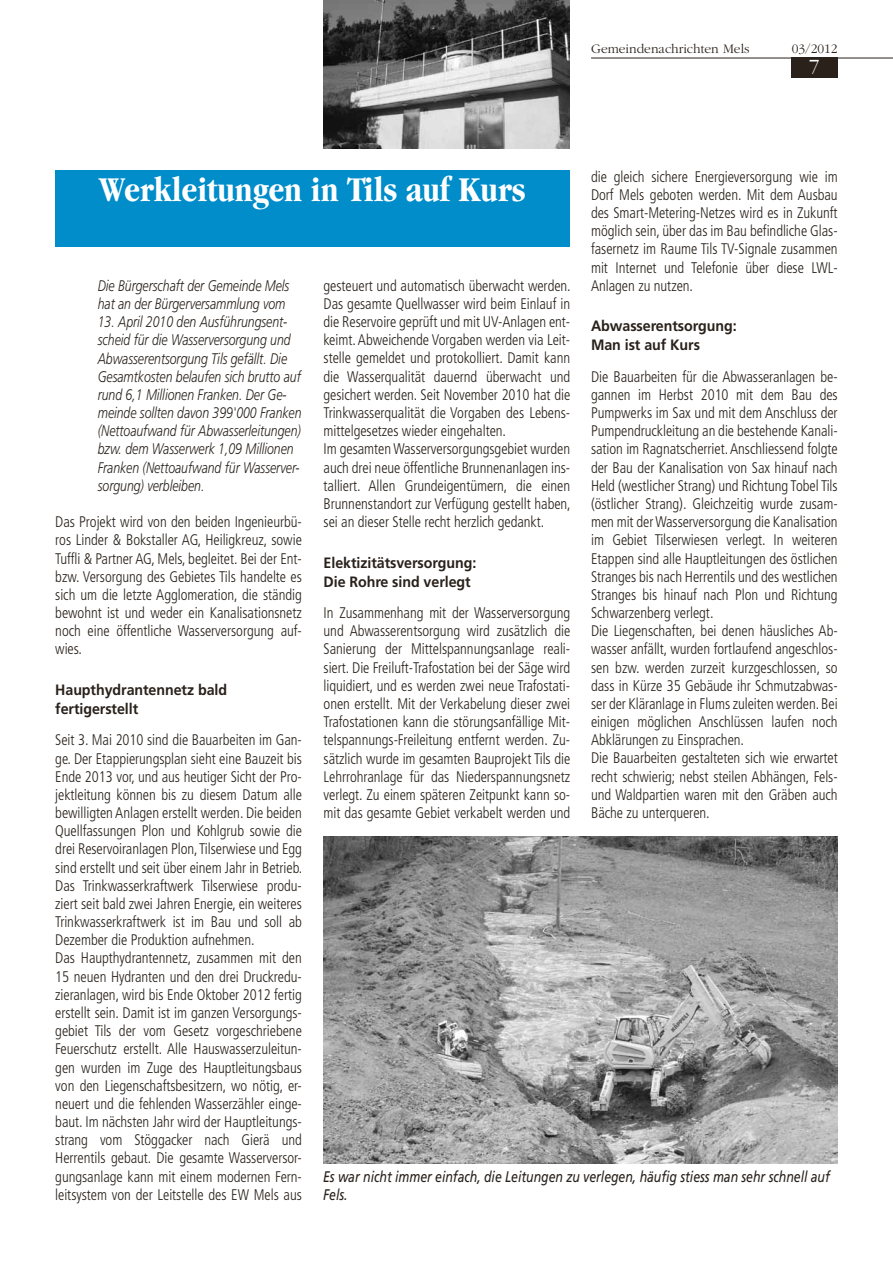
<style>
.page{position:relative;width:893px;height:1263px;background:#fff}
.page>*{position:absolute;margin:0;border:0;box-sizing:border-box;transform-origin:0 0}
.t1{font:700 condensed 36px "Garamond";letter-spacing:-.005em;color:#fff}
.t2{font:300 21px "Garamond";color:#fff}
.t3{font:300 condensed 15.3px/18.1px "Frutiger";letter-spacing:-.005em;color:#29211a;text-align:justify;scale:.95 1}
.t4{font:italic 300 15.3px/18.1px "Frutiger";letter-spacing:-.005em;color:#29211a;scale:.8 1}
.t5{font:italic 15.3px/18.1px "Frutiger";letter-spacing:-.005em;color:#29211a;scale:.8 1}
.t6{font:700 15px/19.2px "Frutiger";letter-spacing:-.005em;color:#29211a;scale:.95 1}
.t7{font:300 13.5px "Garamond";color:#29211a}
</style>
<div class="page">
<hr style="left:591px;top:58px;width:302px;height:1px;background:#29211a">
<div style="left:791px;top:57px;width:47px;height:21px;background:#29211a"></div>
<div style="left:55px;top:170px;width:515px;height:77px;background:#008dca"></div>
<img style="left:324px;top:0;width:246px;height:149px">
<img style="left:324px;top:836px;width:514px;height:327px">
<p class="t7" style="left:591px;top:41px;width:160px">Gemeindenachrichten Mels</p>
<p class="t7" style="left:792px;top:41px;width:47px">03/2012</p>
<h2 class="t2" style="left:809px;top:56px;width:12px">7</h2>
<p class="t3" style="left:591px;top:168px;width:261px">die gleich sichere Energieversorgung wie im Dorf Mels geboten werden. Mit dem Ausbau des Smart-Metering-Netzes wird es in Zukunft möglich sein, über das im Bau befindliche Glas&shy;fasernetz im Raume Tils TV-Signale zusammen mit Internet und Telefonie über diese LWL-Anlagen zu nutzen.</p>
<p class="t6" style="left:591px;top:316px;width:155px">Abwasserentsorgung:<br>Man ist auf Kurs</p>
<p class="t3" style="left:591px;top:368px;width:261px;text-align:left">Die Bauarbeiten für die Abwasseranlagen be&shy;gannen im Herbst 2010 mit dem Bau des Pumpwerks im Sax und mit dem Anschluss der Pumpendruckleitung an die bestehende Kanali&shy;sation im Ragnatscherriet. Anschliessend folgte der Bau der Kanalisation von Sax hinauf nach Held (westlicher Strang) und Richtung Tobel Tils (östlicher Strang). Gleichzeitig wurde zusam&shy;men mit der Wasserversorgung die Kanalisation im Gebiet Tilserwiesen verlegt. In weiteren Etappen sind alle Hauptleitungen des östlichen Stranges bis nach Herrentils und des westlichen Stranges bis hinauf nach Plon und Richtung Schwarzenberg verlegt.<br>Die Liegenschaften, bei denen häusliches Ab&shy;wasser anfällt, wurden fortlaufend angeschlos&shy;sen bzw. werden zurzeit kurzgeschlossen, so dass in Kürze 35 Gebäude ihr Schmutzabwas&shy;ser der Kläranlage in Flums zuleiten werden. Bei einigen möglichen Anschlüssen laufen noch Abklärungen zu Einsprachen.<br>Die Bauarbeiten gestalteten sich wie erwartet recht schwierig; nebst steilen Abhängen, Fels&shy;und Waldpartien waren mit den Gräben auch Bäche zu unterqueren.</p>
<h1 class="t1" style="left:99px;top:169px;width:428px">Werkleitungen in Tils auf Kurs</h1>
<p class="t4" style="left:98px;top:277px;width:241px">Die Bürgerschaft der Gemeinde Mels hat an der Bürgerversammlung vom</p>
<p class="t4" style="left:98px;top:313px;width:256px">13. April 2010 den Ausführungsent&shy;scheid für die Wasserversorgung und Abwasserentsorgung Tils gefällt. Die Gesamtkosten belaufen sich brutto auf rund 6,1 Millionen Franken. Der Ge&shy;meinde sollten davon 399'000 Franken (Nettoaufwand für Abwasserleitungen) bzw. dem Wasserwerk 1,09 Millionen Franken (Nettoaufwand für Wasserver&shy;sorgung) verbleiben.</p>
<p class="t3" style="left:55px;top:513px;width:261px">Das Projekt wird von den beiden Ingenieurbü&shy;ros Linder &amp; Bokstaller AG, Heiligkreuz, sowie Tuffli &amp; Partner AG, Mels, begleitet. Bei der Ent&shy;bzw. Versorgung des Gebietes Tils handelte es sich um die letzte Agglomeration, die ständig bewohnt ist und weder ein Kanalisationsnetz noch eine öffentliche Wasserversorgung auf&shy;wies.</p>
<p class="t6" style="left:55px;top:680px;width:182px">Haupthydrantennetz bald fertigerstellt</p>
<p class="t3" style="left:55px;top:731px;width:262px;text-align:left">Seit 3. Mai 2010 sind die Bauarbeiten im Gan&shy;ge. Der Etappierungsplan sieht eine Bauzeit bis Ende 2013 vor, und aus heutiger Sicht der Pro&shy;jektleitung können bis zu diesem Datum alle bewilligten Anlagen erstellt werden. Die beiden Quellfassungen Plon und Kohlgrub sowie die drei Reservoiranlagen Plon, Tilserwiese und Egg sind erstellt und seit über einem Jahr in Betrieb.<br>Das Trinkwasserkraftwerk Tilserwiese produ&shy;ziert seit bald zwei Jahren Energie, ein weiteres Trinkwasserkraftwerk ist im Bau und soll ab Dezember die Produktion aufnehmen.<br>Das Haupthydrantennetz, zusammen mit den 15 neuen Hydranten und den drei Druckredu&shy;zieranlagen, wird bis Ende Oktober 2012 fertig erstellt sein. Damit ist im ganzen Versorgungs&shy;gebiet Tils der vom Gesetz vorgeschriebene Feuerschutz erstellt. Alle Hauswasserzuleitun&shy;gen wurden im Zuge des Hauptleitungsbaus von den Liegenschaftsbesitzern, wo nötig, er&shy;neuert und die fehlenden Wasserzähler einge&shy;baut. Im nächsten Jahr wird der Hauptleitungs&shy;strang vom Stöggacker nach Gierä und Herrentils gebaut. Die gesamte Wasserversor&shy;gungsanlage kann mit einem modernen Fern&shy;leitsystem von der Leitstelle des EW Mels aus</p>
<p class="t3" style="left:324px;top:277px;width:262px;text-align:left">gesteuert und automatisch überwacht werden.<br>Das gesamte Quellwasser wird beim Einlauf in die Reservoire geprüft und mit UV-Anlagen ent&shy;keimt. Abweichende Vorgaben werden via Leit&shy;stelle gemeldet und protokolliert. Damit kann die Wasserqualität dauernd überwacht und gesichert werden. Seit November 2010 hat die Trinkwasserqualität die Vorgaben des Lebens&shy;mittelgesetzes wieder eingehalten.<br>Im gesamten Wasserversorgungsgebiet wurden auch drei neue öffentliche Brunnenanlagen ins&shy;talliert. Allen Grundeigentümern, die einen Brunnenstandort zur Verfügung gestellt haben, sei an dieser Stelle recht herzlich gedankt.</p>
<p class="t6" style="left:324px;top:553px;width:162px">Elektizitätsversorgung:<br>Die Rohre sind verlegt</p>
<p class="t3" style="left:324px;top:604px;width:261px">In Zusammenhang mit der Wasserversorgung und Abwasserentsorgung wird zusätzlich die Sanierung der Mittelspannungsanlage reali&shy;siert. Die Freiluft-Trafostation bei der Säge wird liquidiert, und es werden zwei neue Trafostati&shy;onen erstellt. Mit der Verkabelung dieser zwei Trafostationen kann die störungsanfällige Mit&shy;telspannungs-Freileitung entfernt werden. Zu&shy;sätzlich wurde im gesamten Bauprojekt Tils die Lehrrohranlage für das Niederspannungsnetz verlegt. Zu einem späteren Zeitpunkt kann so&shy;mit das gesamte Gebiet verkabelt werden und</p>
<p class="t5" style="left:323px;top:1167px;width:635px">Es war nicht immer einfach, die Leitungen zu verlegen, häufig stiess man sehr schnell auf<br>Fels.</p>
</div>
